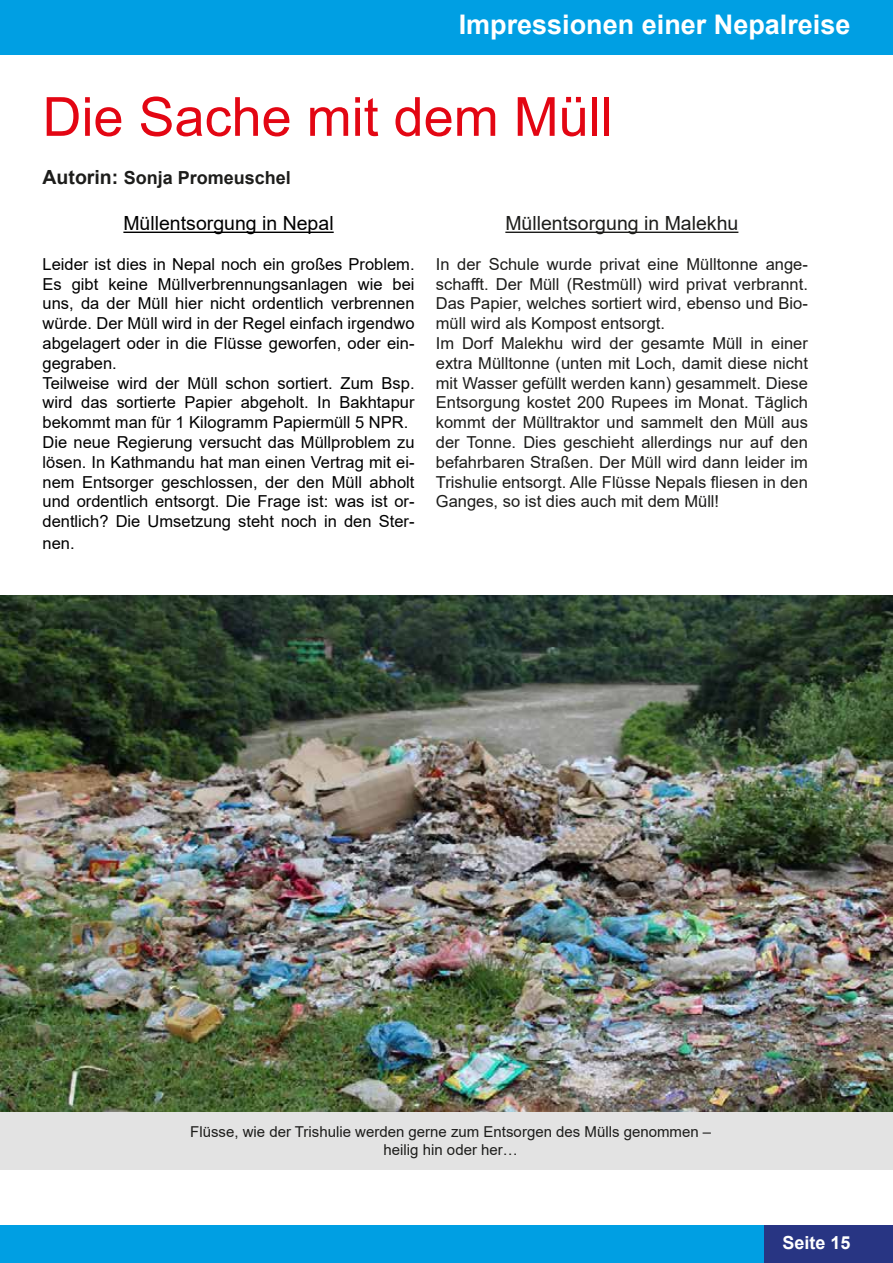
<style>
.page{position:relative;width:893px;height:1263px;background:#fff}
.page>*{position:absolute;margin:0;border:0;box-sizing:border-box;transform-origin:0 0}
.t1{font:54px "Arial";color:#e30613}
.t2{font:700 27px "Arial";color:#fff}
.t3{font:19.5px "Arial";color:#1d1d1b}
.t4{font:19.5px "Arial";color:#000}
.t5{font:700 18px "Arial";color:#1d1d1b}
.t6{font:700 18px "Arial";color:#fff}
.t7{font:16.5px/19.8px "Arial";color:#000}
.t8{font:16.5px/19.8px "Arial";color:#1d1d1b}
.t9{font:15px/18px "Arial";color:#1d1d1b;text-align:center}
.s1{font-size:19.5px}
</style>
<div class="page">
<div style="left:0;top:1225px;width:893px;height:38px;background:#009fe3"></div>
<div style="left:764px;top:1225px;width:129px;height:38px;background:#283583"></div>
<div style="left:0;top:0;width:893px;height:55px;background:#009fe3"></div>
<hr style="left:505px;top:232px;width:233px;height:1px;background:#1d1d1b">
<hr style="left:123px;top:232px;width:211px;height:1px;background:#000">
<img style="left:0;top:595px;width:893px;height:517px">
<div style="left:0;top:1112px;width:893px;height:57px;background:#e3e3e3"></div>
<h2 class="t2" style="left:459px;top:10px;width:393px">Impressionen einer Nepalreise</h2>
<h1 class="t1" style="left:43px;top:87px;width:572px">Die Sache mit dem Müll</h1>
<p class="t5" style="left:43px;top:168px;width:250px"><span class="s1">Autorin:</span> Sonja Promeuschel</p>
<p class="t4" style="left:123px;top:213px;width:212px">Müllentsorgung in Nepal</p>
<p class="t7" style="left:43px;top:254px;width:374px">Leider ist dies in Nepal noch ein großes Problem.<br>Es gibt keine Müllverbrennungsanlagen wie bei uns, da der Müll hier nicht ordentlich verbrennen würde. Der Müll wird in der Regel einfach irgendwo abgelagert oder in die Flüsse geworfen, oder ein&shy;gegraben.<br>Teilweise wird der Müll schon sortiert. Zum Bsp. wird das sortierte Papier abgeholt. In Bakhtapur bekommt man für 1 Kilogramm Papiermüll 5 NPR.<br>Die neue Regierung versucht das Müllproblem zu lösen. In Kathmandu hat man einen Vertrag mit ei&shy;nem Entsorger geschlossen, der den Müll abholt und ordentlich entsorgt. Die Frage ist: was ist or&shy;dentlich? Die Umsetzung steht noch in den Ster-</p>
<p class="t7" style="left:43px;top:533px;width:34px">nen.</p>
<p class="t3" style="left:505px;top:213px;width:235px">Müllentsorgung in Malekhu</p>
<p class="t8" style="left:436px;top:254px;width:374px">In der Schule wurde privat eine Mülltonne ange&shy;schafft. Der Müll (Restmüll) wird privat verbrannt.<br>Das Papier, welches sortiert wird, ebenso und Bio&shy;müll wird als Kompost entsorgt.<br>Im Dorf Malekhu wird der gesamte Müll in einer extra Mülltonne (unten mit Loch, damit diese nicht mit Wasser gefüllt werden kann) gesammelt. Diese Entsorgung kostet 200 Rupees im Monat. Täglich kommt der Mülltraktor und sammelt den Müll aus der Tonne. Dies geschieht allerdings nur auf den befahrbaren Straßen. Der Müll wird dann leider im Trishulie entsorgt. Alle Flüsse Nepals fliesen in den Ganges, so ist dies auch mit dem Müll!</p>
<p class="t9" style="left:190px;top:1123px;width:523px">Flüsse, wie der Trishulie werden gerne zum Entsorgen des Mülls genommen – heilig hin oder her…</p>
<p class="t6" style="left:782px;top:1233px;width:70px">Seite 15</p>
</div>
